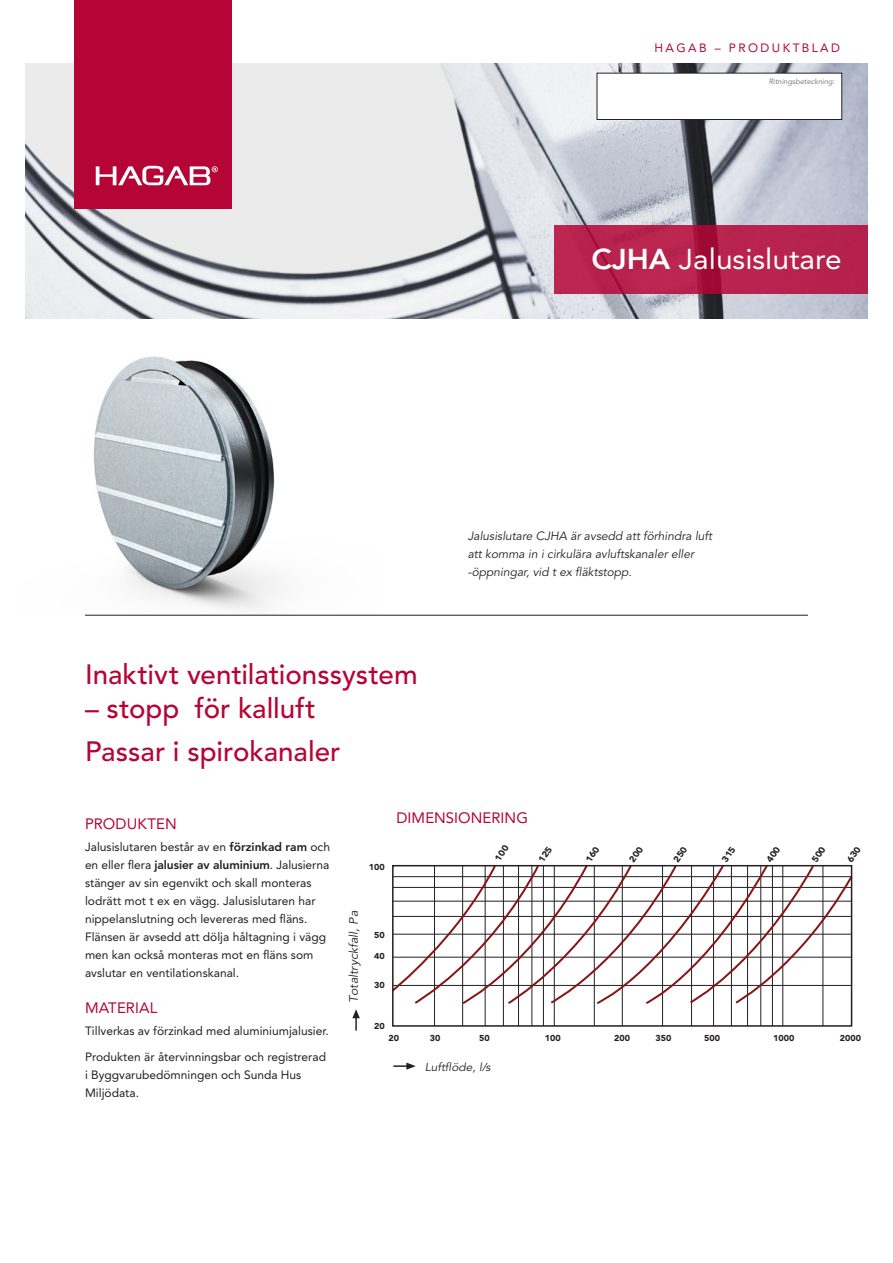
<style>
.page{position:relative;width:893px;height:1263px;background:#fff}
.page>*{position:absolute;margin:0;border:0;box-sizing:border-box;transform-origin:0 0}
.t1{font:28.5px "Avenir LT Std";color:#fff;scale:1.05 1}
.t2{font:500 27.75px/43px "Avenir LT Std";color:#b50536}
.t3{font:15px "Avenir LT Std";letter-spacing:.005em;color:#b50536}
.t4{font:12px/18px "Avenir LT Std";color:#231f20}
.t5{font:italic 12px/18px "Avenir LT Std";color:#231f20}
.t6{font:12px "Avenir LT Std";letter-spacing:.2em;color:#b50536}
.t7{font:italic 12px "Avenir LT Std";color:#231f20;scale:1.05 1}
.t8{font:italic 11.4px "Avenir LT Std";color:#231f20;scale:1.05 1}
.t9{font:900 8.55px "Avenir LT Std";color:#231f20;scale:1.05 1}
.t10{font:italic 7.5px "Avenir LT Std";color:#6c6d70}
.s1{font-weight:800}
</style>
<div class="page">
<img style="left:26px;top:64px;width:841px;height:255px">
<img style="left:85px;top:356px;width:311px;height:259px">
<div style="left:74px;top:0;width:158px;height:209px;background:#b50536"></div>
<svg style="left:96px;top:166px;width:122px;height:19px"></svg>
<svg style="left:554px;top:225px;width:313px;height:68px;background:#b5214c"></svg>
<hr style="left:85px;top:615px;width:723px;height:1px;background:#231f20">
<svg style="left:352px;top:1009px;width:8px;height:21px"></svg>
<svg style="left:393px;top:1062px;width:23px;height:8px"></svg>
<hr style="left:434px;top:866px;width:1px;height:160px;background:#231f20">
<hr style="left:462px;top:866px;width:1px;height:160px;background:#231f20">
<hr style="left:485px;top:866px;width:1px;height:160px;background:#231f20">
<hr style="left:503px;top:866px;width:1px;height:160px;background:#231f20">
<hr style="left:518px;top:866px;width:1px;height:160px;background:#231f20">
<hr style="left:532px;top:866px;width:1px;height:160px;background:#231f20">
<hr style="left:543px;top:866px;width:1px;height:160px;background:#231f20">
<hr style="left:554px;top:866px;width:1px;height:160px;background:#231f20">
<hr style="left:594px;top:866px;width:1px;height:160px;background:#231f20">
<hr style="left:622px;top:866px;width:1px;height:160px;background:#231f20">
<hr style="left:662px;top:866px;width:1px;height:160px;background:#231f20">
<hr style="left:691px;top:866px;width:1px;height:160px;background:#231f20">
<hr style="left:713px;top:866px;width:1px;height:160px;background:#231f20">
<hr style="left:731px;top:866px;width:1px;height:160px;background:#231f20">
<hr style="left:747px;top:866px;width:1px;height:160px;background:#231f20">
<hr style="left:760px;top:866px;width:1px;height:160px;background:#231f20">
<hr style="left:772px;top:866px;width:1px;height:160px;background:#231f20">
<hr style="left:782px;top:866px;width:1px;height:160px;background:#231f20">
<hr style="left:823px;top:866px;width:1px;height:160px;background:#231f20">
<div style="left:392px;top:865px;width:460px;height:162px;border:2px solid #231f20"></div>
<div style="left:597px;top:73px;width:245px;height:46px;background:#fff"></div>
<div style="left:597px;top:73px;width:245px;height:47px;border:1px solid #231f20"></div>
<svg style="left:392px;top:864px;width:461px;height:141px"></svg>
<p class="t6" style="left:655px;top:40px;width:187px">HAGAB – PRODUKTBLAD</p>
<p class="t10" style="left:769px;top:77px;width:68px">Ritningsbeteckning:</p>
<h1 class="t1" style="left:591px;top:243px;width:240px"><span class="s1">CJHA</span> Jalusislutare</h1>
<h2 class="t2" style="left:85px;top:653px;width:334px">Inaktivt ventilationssystem</h2>
<h2 class="t2" style="left:85px;top:688px;width:257px">– stopp för kalluft<br>Passar i spirokanaler</h2>
<p class="t5" style="left:468px;top:527px;width:246px">Jalusislutare CJHA är avsedd att förhindra luft att komma in i cirkulära avluftskanaler eller -öppningar, vid t ex fläktstopp.</p>
<p class="t3" style="left:85px;top:815px;width:93px">PRODUKTEN</p>
<p class="t4" style="left:85px;top:838px;width:246px">Jalusislutaren består av en <span class="s1">förzinkad ram</span> och en eller flera <span class="s1">jalusier av aluminium</span>. Jalusierna stänger av sin egenvikt och skall monteras lodrätt mot t ex en vägg. Jalusislutaren har nippelanslutning och levereras med fläns.<br>Flänsen är avsedd att dölja håltagning i vägg men kan också monteras mot en fläns som avslutar en ventilationskanal.</p>
<p class="t3" style="left:85px;top:999px;width:74px">MATERIAL</p>
<p class="t4" style="left:85px;top:1022px;width:245px">Tillverkas av förzinkad med aluminiumjalusier.</p>
<p class="t4" style="left:85px;top:1048px;width:243px">Produkten är återvinningsbar och registrerad i Byggvarubedömningen och Sunda Hus<br>Miljödata.</p>
<p class="t3" style="left:396px;top:809px;width:133px">DIMENSIONERING</p>
<p class="t9" style="left:369px;top:861px;width:17px">100</p>
<p class="t7" style="left:347px;top:1003px;width:90px;rotate:-90deg">Totaltryckfall, Pa</p>
<p class="t9" style="left:374px;top:929px;width:12px">50</p>
<p class="t9" style="left:374px;top:951px;width:12px">40</p>
<p class="t9" style="left:374px;top:980px;width:12px">30</p>
<p class="t9" style="left:374px;top:1021px;width:12px">20</p>
<p class="t9" style="left:388px;top:1033px;width:12px">20</p>
<p class="t9" style="left:430px;top:1033px;width:12px">30</p>
<p class="t9" style="left:479px;top:1033px;width:12px">50</p>
<p class="t9" style="left:545px;top:1033px;width:17px">100</p>
<p class="t9" style="left:614px;top:1033px;width:17px">200</p>
<p class="t9" style="left:655px;top:1033px;width:17px">350</p>
<p class="t9" style="left:704px;top:1033px;width:17px">500</p>
<p class="t9" style="left:773px;top:1033px;width:22px">1000</p>
<p class="t9" style="left:840px;top:1033px;width:22px">2000</p>
<p class="t8" style="left:425px;top:1060px;width:64px">Luftflöde, l/s</p>
</div>
